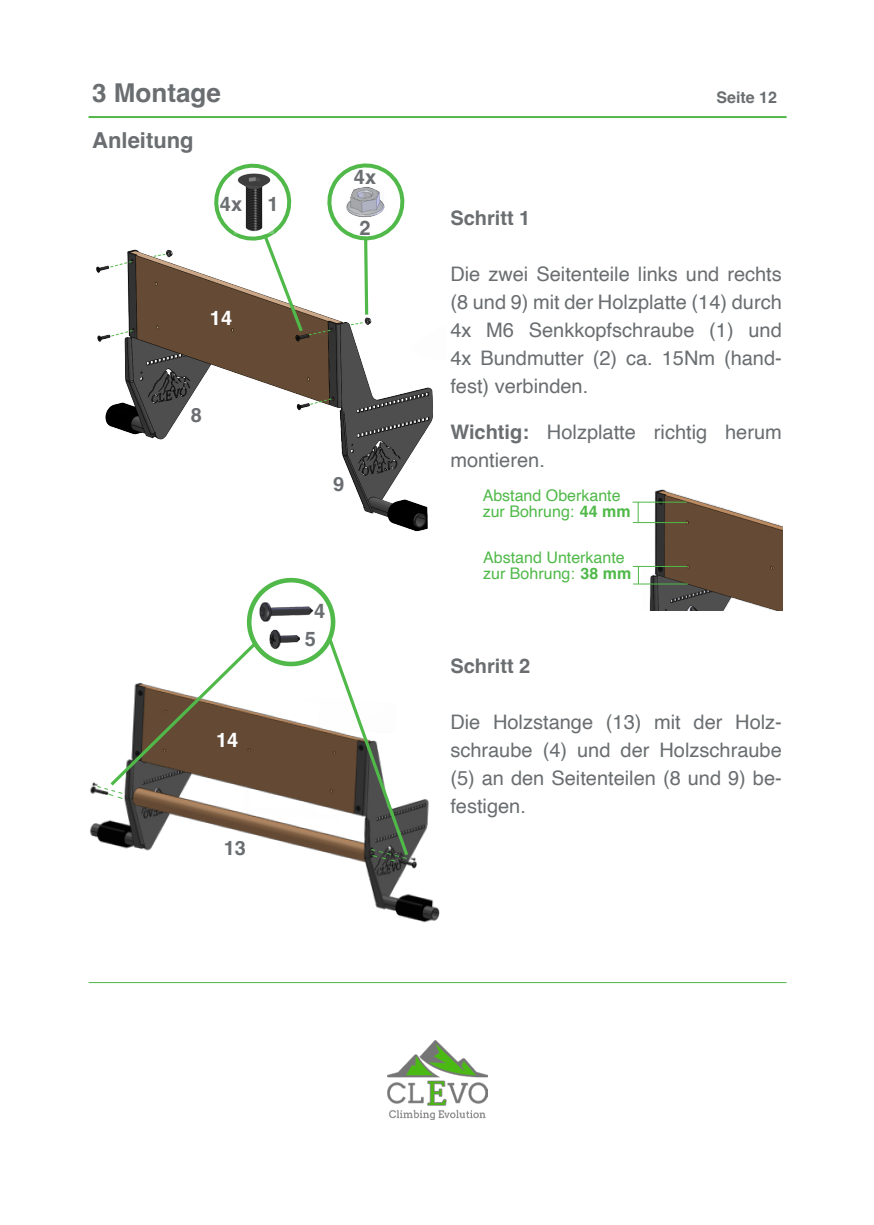
<style>
.page{position:relative;width:874px;height:1225px;background:#fff}
.page>*{position:absolute;margin:0;border:0;box-sizing:border-box;transform-origin:0 0}
.t1{font:700 26px "Helvetica";color:#6a6e70}
.t2{font:700 22px "Helvetica";color:#6a6e70}
.t3{font:20px/28px "Helvetica";color:#6a6e70;text-align:justify}
.t4{font:700 20px "Helvetica";color:#6a6e70}
.t5{font:700 20px "Helvetica";color:#fff}
.t6{font:16px/16px "Helvetica";color:#50b949}
.t7{font:700 16px "Helvetica";color:#6a6e70}
.s1{font-weight:700}
</style>
<div class="page">
<hr style="left:88px;top:116px;width:698px;height:2px;background:#51b848">
<hr style="left:88px;top:982px;width:698px;height:1px;background:#51b848">
<img style="left:387px;top:1040px;width:100px;height:80px">
<img style="left:96px;top:249px;width:337px;height:282px">
<img style="left:90px;top:799px;width:350px;height:124px">
<img style="left:90px;top:782px;width:6px;height:25px">
<svg style="left:109px;top:260px;width:24px;height:8px"></svg>
<img style="left:638px;top:489px;width:144px;height:122px">
<hr style="left:632px;top:522px;width:54px;height:1px;background:#50b949">
<hr style="left:632px;top:502px;width:54px;height:1px;background:#50b949">
<svg style="left:637px;top:502px;width:1px;height:20px"></svg>
<hr style="left:632px;top:583px;width:55px;height:1px;background:#50b949">
<hr style="left:632px;top:566px;width:55px;height:1px;background:#50b949">
<svg style="left:637px;top:567px;width:1px;height:17px"></svg>
<svg style="left:96px;top:577px;width:314px;height:285px"></svg>
<svg style="left:152px;top:253px;width:14px;height:4px"></svg>
<svg style="left:110px;top:329px;width:24px;height:8px"></svg>
<svg style="left:309px;top:398px;width:23px;height:7px"></svg>
<svg style="left:206px;top:163px;width:201px;height:173px"></svg>
<img style="left:345px;top:186px;width:40px;height:32px">
<p class="t1" style="left:92px;top:77px;width:130px">3 Montage</p>
<p class="t7" style="left:716px;top:87px;width:62px">Seite 12</p>
<p class="t2" style="left:92px;top:126px;width:103px">Anleitung</p>
<p class="t4" style="left:220px;top:192px;width:24px">4x</p>
<p class="t4" style="left:267px;top:192px;width:13px">1</p>
<p class="t5" style="left:210px;top:305px;width:24px">14</p>
<p class="t4" style="left:190px;top:403px;width:13px">8</p>
<p class="t4" style="left:354px;top:165px;width:24px">4x</p>
<p class="t4" style="left:359px;top:215px;width:13px">2</p>
<p class="t4" style="left:333px;top:472px;width:13px">9</p>
<p class="t5" style="left:216px;top:727px;width:24px">14</p>
<p class="t4" style="left:223px;top:835px;width:24px">13</p>
<p class="t4" style="left:314px;top:598px;width:13px">4</p>
<p class="t4" style="left:304px;top:626px;width:13px">5</p>
<p class="t4" style="left:450px;top:206px;width:82px">Schritt 1</p>
<p class="t3" style="left:450px;top:261px;width:333px">Die zwei Seitenteile links und rechts (8 und 9) mit der Holzplatte (14) durch 4x M6 Senkkopfschraube (1) und 4x Bundmutter (2) ca. 15Nm (hand&shy;fest) verbinden.</p>
<p class="t3" style="left:450px;top:419px;width:333px"><span class="s1">Wichtig:</span> Holzplatte richtig herum montieren.</p>
<p class="t6" style="left:482px;top:487px;width:149px">Abstand Oberkante zur Bohrung: <span class="s1">44 mm</span></p>
<p class="t6" style="left:483px;top:550px;width:149px">Abstand Unterkante zur Bohrung: <span class="s1">38 mm</span></p>
<p class="t4" style="left:450px;top:653px;width:82px">Schritt 2</p>
<p class="t3" style="left:450px;top:708px;width:333px">Die Holzstange (13) mit der Holz&shy;schraube (4) und der Holzschraube (5) an den Seitenteilen (8 und 9) be&shy;festigen.</p>
</div>
